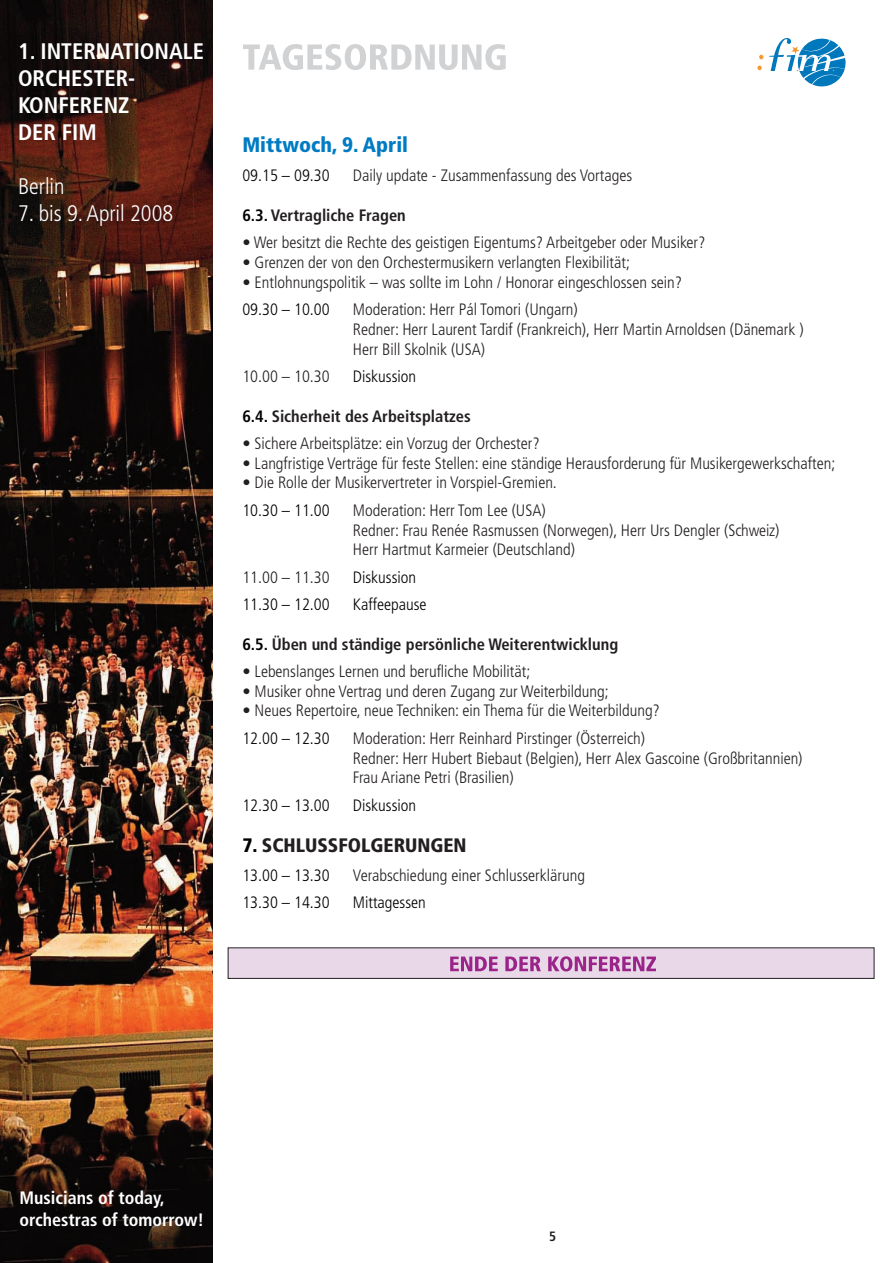
<style>
.page{position:relative;width:893px;height:1263px;background:#fff}
.page>*{position:absolute;margin:0;border:0;box-sizing:border-box;transform-origin:0 0}
.t1{font:700 condensed 22.5px/27px "Frutiger";color:#fff}
.t2{font:300 condensed 22.5px "Frutiger";color:#fff}
.t3{font:900 condensed 21px "Frutiger";color:#007bc3}
.t4{font:900 condensed 19.5px "Frutiger";color:#231f20}
.t5{font:700 condensed 18px/21.6px "Frutiger";color:#fff}
.t6{font:300 condensed 16.5px/19.8px "Frutiger";color:#231f20}
.t7{font:300 condensed 16.5px "Frutiger";color:#000}
.t8{font:700 condensed 16.5px "Frutiger";color:#231f20}
.t9{font:700 condensed 13.5px "Frutiger";color:#231f20}
.s1{color:#000}
</style>
<div class="page">
<img style="left:0;top:0;width:213px;height:1263px">
<svg style="left:757px;top:38px;width:89px;height:48px"></svg>
<svg style="left:243px;top:44px;width:263px;height:26px"></svg>
<div style="left:228px;top:948px;width:646px;height:30px;background:#e9d9e8"></div>
<svg style="left:450px;top:956px;width:206px;height:15px"></svg>
<h1 class="t1" style="left:18px;top:40px;width:188px">1. INTERNATIONALE<br>ORCHESTER-<br>KONFERENZ<br>DER FIM</h1>
<h1 class="t2" style="left:18px;top:178px;width:48px">Berlin</h1>
<h1 class="t2" style="left:18px;top:205px;width:157px">7. bis 9. April 2008</h1>
<p class="t3" style="left:242px;top:136px;width:167px">Mittwoch, 9. April</p>
<p class="t7" style="left:242px;top:169px;width:89px">09.15 – 09.30</p>
<p class="t6" style="left:353px;top:167px;width:281px">Daily update - Zusammenfassung des Vortages</p>
<p class="t8" style="left:242px;top:208px;width:165px"><span class="s1">6.3.</span> Vertragliche Fragen</p>
<p class="t6" style="left:242px;top:234px;width:464px">• Wer besitzt die Rechte des geistigen Eigentums? Arbeitgeber oder Musiker?</p>
<p class="t6" style="left:242px;top:254px;width:389px">• Grenzen der von den Orchestermusikern verlangten Flexibilität;</p>
<p class="t6" style="left:242px;top:273px;width:441px">• Entlohnungspolitik – was sollte im Lohn / Honorar eingeschlossen sein?</p>
<p class="t7" style="left:242px;top:303px;width:89px">09.30 – 10.00</p>
<p class="t6" style="left:353px;top:301px;width:452px">Moderation: Herr Pál Tomori (Ungarn)<br>Redner: Herr Laurent Tardif (Frankreich), Herr Martin Arnoldsen (Dänemark )<br>Herr Bill Skolnik (USA)</p>
<p class="t6" style="left:242px;top:368px;width:89px">10.00 – 10.30</p>
<p class="t7" style="left:353px;top:369px;width:65px">Diskussion</p>
<p class="t8" style="left:242px;top:409px;width:230px"><span class="s1">6.4.</span> Sicherheit des Arbeitsplatzes</p>
<p class="t6" style="left:242px;top:434px;width:299px">• Sichere Arbeitsplätze: ein Vorzug der Orchester?</p>
<p class="t6" style="left:242px;top:454px;width:594px">• Langfristige Verträge für feste Stellen: eine ständige Herausforderung für Musikergewerkschaften;</p>
<p class="t6" style="left:242px;top:474px;width:316px">• Die Rolle der Musikervertreter in Vorspiel-Gremien.</p>
<p class="t7" style="left:242px;top:503px;width:89px">10.30 – 11.00</p>
<p class="t6" style="left:353px;top:501px;width:428px">Moderation: Herr Tom Lee (USA)<br>Redner: Frau Renée Rasmussen (Norwegen), Herr Urs Dengler (Schweiz)<br>Herr Hartmut Karmeier (Deutschland)</p>
<p class="t6" style="left:242px;top:568px;width:89px">11.00 – 11.30</p>
<p class="t7" style="left:353px;top:570px;width:65px">Diskussion</p>
<p class="t7" style="left:242px;top:598px;width:89px">11.30 – 12.00</p>
<p class="t7" style="left:353px;top:598px;width:75px">Kaffeepause</p>
<p class="t8" style="left:242px;top:637px;width:377px"><span class="s1">6.5.</span> Üben und ständige persönliche Weiterentwicklung</p>
<p class="t6" style="left:242px;top:662px;width:289px">• Lebenslanges Lernen und berufliche Mobilität;</p>
<p class="t6" style="left:242px;top:682px;width:368px">• Musiker ohne Vertrag und deren Zugang zur Weiterbildung;</p>
<p class="t6" style="left:242px;top:702px;width:419px">• Neues Repertoire, neue Techniken: ein Thema für die Weiterbildung?</p>
<p class="t7" style="left:242px;top:731px;width:89px">12.00 – 12.30</p>
<p class="t6" style="left:353px;top:729px;width:451px">Moderation: Herr Reinhard Pirstinger (Österreich)<br>Redner: Herr Hubert Biebaut (Belgien), Herr Alex Gascoine (Großbritannien)<br>Frau Ariane Petri (Brasilien)</p>
<p class="t7" style="left:242px;top:798px;width:89px">12.30 – 13.00</p>
<p class="t7" style="left:353px;top:798px;width:65px">Diskussion</p>
<p class="t4" style="left:242px;top:838px;width:226px"><span class="s1">7.</span> SCHLUSSFOLGERUNGEN</p>
<p class="t7" style="left:242px;top:869px;width:89px">13.00 – 13.30</p>
<p class="t6" style="left:353px;top:867px;width:234px">Verabschiedung einer Schlusserklärung</p>
<p class="t7" style="left:242px;top:896px;width:89px">13.30 – 14.30</p>
<p class="t7" style="left:353px;top:896px;width:74px">Mittagessen</p>
<p class="t5" style="left:20px;top:1188px;width:186px">Musicians of today, orchestras of tomorrow!</p>
<p class="t9" style="left:549px;top:1231px;width:9px">5</p>
</div>
